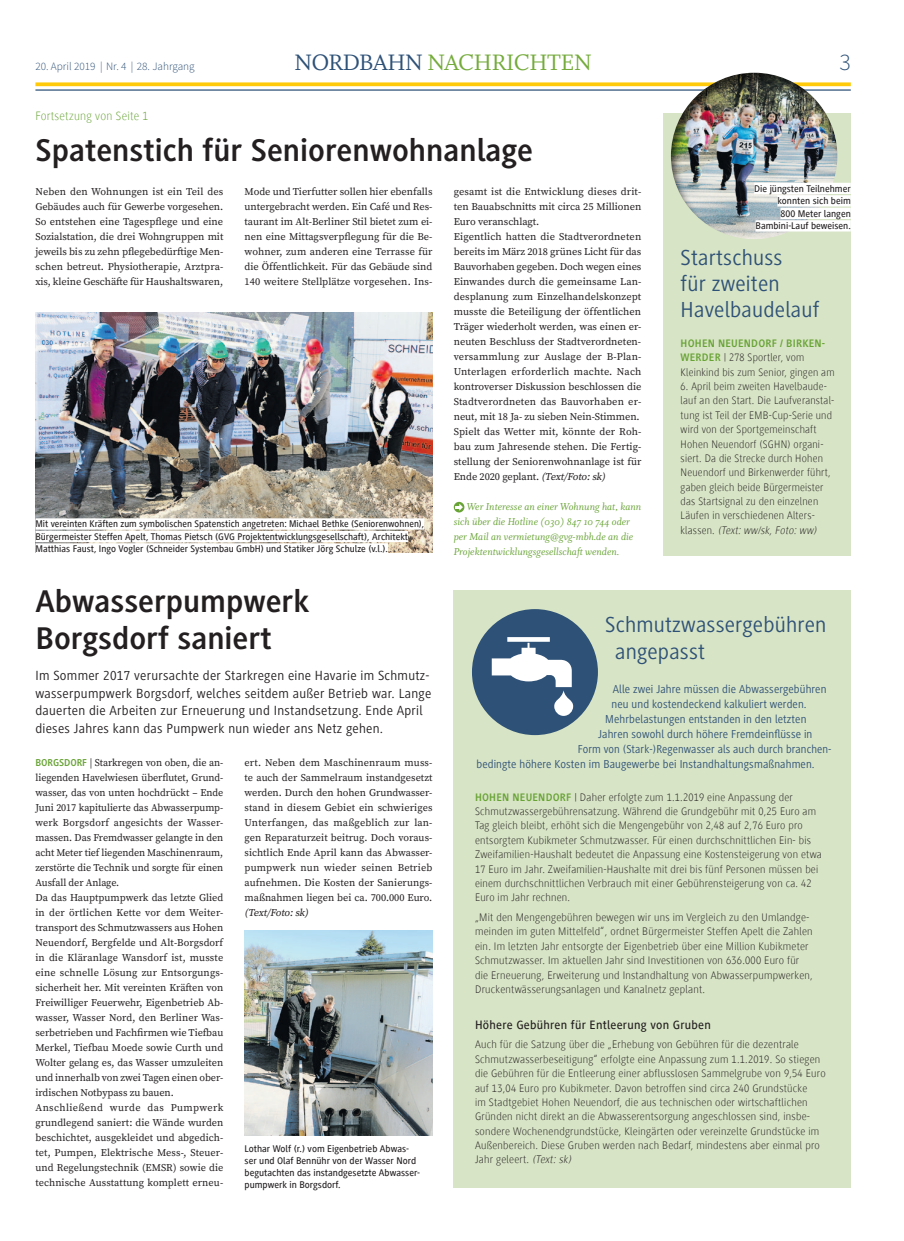
<style>
.page{position:relative;width:904px;height:1241px;background:#fff}
.page>*{position:absolute;margin:0;border:0;box-sizing:border-box;transform-origin:0 0}
.t1{font:700 32.5px/36.2px "Generis Sans Pro";color:#231f20}
.t2{font:25px "Whitman Roman LF";letter-spacing:-.02em;color:#74ab3a}
.t3{font:300 23.75px "Source Sans Pro";color:#2e5177}
.t4{font:22.5px/26.2px "Generis Sans Pro";letter-spacing:.01em;color:#2e5177}
.t5{font:13.75px/17.5px "Generis Sans Pro";letter-spacing:.02em;color:#231f20}
.t6{font:500 12.5px "Generis Sans Com";letter-spacing:.02em;color:#231f20}
.t7{font:100 12.5px "Generis Sans Com";letter-spacing:.02em;color:#68a335}
.t8{font:11.88px "Generis Sans Pro";letter-spacing:.01em;color:#2e5177}
.t9{font:11.88px "Generis Sans Pro";letter-spacing:.01em;color:#2e5177;scale:.96 1}
.t10{font:100 11.25px/14.4px "Generis Sans Com";letter-spacing:.02em;color:#231f20}
.t11{font:11.25px/15px "Whitman Italic Os F";color:#68a335}
.t12{font:300 11.25px "Source Sans Pro";color:#2e5177}
.t13{font:700 11.25px "Generis Sans Pro";letter-spacing:.02em;color:#68a335}
.t14{font:10.38px/15px "Source Serif Pro";letter-spacing:-.005em;color:#231f20;text-align:justify}
.t15{font:italic 10.38px "Source Serif Pro";color:#231f20}
.t16{font:500 10px/12.5px "Generis Sans Com";color:#231f20}
.s1{color:#2e5177}
.s2{font-family:"Generis Sans Pro";font-weight:700;color:#68a335}
.s3{font-style:italic}
</style>
<div class="page">
<svg style="left:35px;top:82px;width:815px;height:4px;background:#fecf24"></svg>
<hr style="left:35px;top:89px;width:815px;height:2px;background:#2e5177">
<div style="left:663px;top:113px;width:187px;height:442px;background:#d7e4c5"></div>
<div style="left:670px;top:72px;width:167px;height:168px;background:#231f20;opacity:.75"></div>
<img style="left:35px;top:312px;width:397px;height:240px">
<svg style="left:454px;top:502px;width:10px;height:10px"></svg>
<svg style="left:455px;top:503px;width:8px;height:7px"></svg>
<div style="left:454px;top:590px;width:396px;height:597px;background:#d7e4c5"></div>
<div style="left:35px;top:518px;width:389px;height:11px;background:#fff"></div>
<div style="left:35px;top:530px;width:373px;height:12px;background:#fff"></div>
<div style="left:35px;top:543px;width:353px;height:11px;background:#fff"></div>
<div style="left:754px;top:183px;width:96px;height:11px;background:#fff"></div>
<div style="left:777px;top:195px;width:73px;height:11px;background:#fff"></div>
<div style="left:780px;top:208px;width:70px;height:11px;background:#fff"></div>
<div style="left:755px;top:220px;width:95px;height:11px;background:#fff"></div>
<img style="left:244px;top:930px;width:188px;height:205px">
<div style="left:472px;top:609px;width:126px;height:126px;background:#2e5177;border-radius:50%"></div>
<svg style="left:492px;top:637px;width:81px;height:78px"></svg>
<p class="t12" style="left:35px;top:59px;width:161px">20. April 2019 | Nr. 4 | 28. Jahrgang</p>
<h2 class="t2" style="left:294px;top:49px;width:299px"><span class="s1">NORDBAHN</span> NACHRICHTEN</h2>
<h3 class="t3" style="left:839px;top:48px;width:13px">3</h3>
<p class="t7" style="left:35px;top:109px;width:114px">Fortsetzung von Seite 1</p>
<h1 class="t1" style="left:35px;top:132px;width:499px">Spatenstich für Seniorenwohnanlage</h1>
<p class="t14" style="left:35px;top:184px;width:189px">Neben den Wohnungen ist ein Teil des Gebäudes auch für Gewerbe vorgesehen.<br>So entstehen eine Tagespflege und eine Sozialstation, die drei Wohngruppen mit jeweils bis zu zehn pflegebedürftige Men&shy;schen betreut. Physiotherapie, Arztpra&shy;xis, kleine Geschäfte für Haushaltswaren,</p>
<p class="t14" style="left:244px;top:184px;width:189px">Mode und Tierfutter sollen hier ebenfalls untergebracht werden. Ein Café und Res&shy;taurant im Alt-Berliner Stil bietet zum ei&shy;nen eine Mittagsverpflegung für die Be&shy;wohner, zum anderen eine Terrasse für die Öffentlichkeit. Für das Gebäude sind 140 weitere Stellplätze vorgesehen. Ins-</p>
<p class="t16" style="left:35px;top:517px;width:390px">Mit vereinten Kräften zum symbolischen Spatenstich angetreten: Michael Bethke (Seniorenwohnen),<br>Bürgermeister Steffen Apelt, Thomas Pietsch (GVG Projektentwicklungsgesellschaft), Architekt<br>Matthias Faust, Ingo Vogler (Schneider Systembau GmbH) und Statiker Jörg Schulze (v.l.).</p>
<h1 class="t1" style="left:35px;top:583px;width:275px">Abwasserpumpwerk<br>Borgsdorf saniert</h1>
<p class="t5" style="left:35px;top:667px;width:397px">Im Sommer 2017 verursachte der Starkregen eine Havarie im Schmutz&shy;wasserpumpwerk Borgsdorf, welches seitdem außer Betrieb war. Lange dauerten die Arbeiten zur Erneuerung und Instandsetzung. Ende April dieses Jahres kann das Pumpwerk nun wieder ans Netz gehen.</p>
<p class="t14" style="left:35px;top:754px;width:189px;text-align:left"><span class="s2">Borgsdorf</span> | Starkregen von oben, die an&shy;liegenden Havelwiesen überflutet, Grund&shy;wasser, das von unten hochdrückt – Ende Juni 2017 kapitulierte das Abwasserpump&shy;werk Borgsdorf angesichts der Wasser&shy;massen. Das Fremdwasser gelangte in den acht Meter tief liegenden Maschinenraum, zerstörte die Technik und sorgte für einen Ausfall der Anlage.<br>Da das Hauptpumpwerk das letzte Glied in der örtlichen Kette vor dem Weiter&shy;transport des Schmutzwassers aus Hohen Neuendorf, Bergfelde und Alt-Borgsdorf in die Kläranlage Wansdorf ist, musste eine schnelle Lösung zur Entsorgungs&shy;sicherheit her. Mit vereinten Kräften von Freiwilliger Feuerwehr, Eigenbetrieb Ab&shy;wasser, Wasser Nord, den Berliner Was&shy;serbetrieben und Fachfirmen wie Tiefbau Merkel, Tiefbau Moede sowie Curth und Wolter gelang es, das Wasser umzuleiten und innerhalb von zwei Tagen einen ober&shy;irdischen Notbypass zu bauen.<br>Anschließend wurde das Pumpwerk grundlegend saniert: die Wände wurden beschichtet, ausgekleidet und abgedich&shy;tet, Pumpen, Elektrische Mess-, Steuer&shy;und Regelungstechnik (EMSR) sowie die technische Ausstattung komplett erneu-</p>
<p class="t14" style="left:244px;top:754px;width:189px">ert. Neben dem Maschinenraum muss&shy;te auch der Sammelraum instandgesetzt werden. Durch den hohen Grundwasser&shy;stand in diesem Gebiet ein schwieriges Unterfangen, das maßgeblich zur lan&shy;gen Reparaturzeit beitrug. Doch voraus&shy;sichtlich Ende April kann das Abwasser&shy;pumpwerk nun wieder seinen Betrieb aufnehmen. Die Kosten der Sanierungs&shy;maßnahmen liegen bei ca. 700.000 Euro.</p>
<p class="t15" style="left:244px;top:905px;width:67px">(Text/Foto:sk)</p>
<p class="t16" style="left:244px;top:1142px;width:177px;line-height:12px">Lothar Wolf (r.) vom Eigenbetrieb Abwas&shy;ser und Olaf Bennühr von der Wasser Nord begutachten das instandgesetzte Abwasser&shy;pumpwerk in Borgsdorf.</p>
<p class="t14" style="left:454px;top:184px;width:189px;text-align:left">gesamt ist die Entwicklung dieses drit&shy;ten Bauabschnitts mit circa 25 Millionen Euro veranschlagt.<br>Eigentlich hatten die Stadtverordneten bereits im März 2018 grünes Licht für das Bauvorhaben gegeben. Doch wegen eines Einwandes durch die gemeinsame Lan&shy;desplanung zum Einzelhandelskonzept musste die Beteiligung der öffentlichen Träger wiederholt werden, was einen er&shy;neuten Beschluss der Stadtverordneten&shy;versammlung zur Auslage der B-Plan-Unterlagen erforderlich machte. Nach kontroverser Diskussion beschlossen die Stadtverordneten das Bauvorhaben er&shy;neut, mit 18 Ja- zu sieben Nein-Stimmen.<br>Spielt das Wetter mit, könnte der Roh&shy;bau zum Jahresende stehen. Die Fertig&shy;stellung der Seniorenwohnanlage ist für Ende 2020 geplant. <span class="s3">(Text/Foto:sk)</span></p>
<p class="t11" style="left:454px;top:499px;width:189px;text-indent:13px">Wer Interesse an einer Wohnung hat, kann sich über die Hotline (030) 847 10 744 oder per Mail an vermietung@gvg-mbh.de an die Projektentwicklungsgesellschaft wenden.</p>
<p class="t16" style="left:754px;top:182px;width:98px;text-align:right">Die jüngsten Teilnehmer konnten sich beim<br>800 Meter langen<br>Bambini-Lauf beweisen.</p>
<h3 class="t4" style="left:680px;top:244px;width:140px">Startschuss<br>für zweiten<br>Havelbaudelauf</h3>
<p class="t13" style="left:680px;top:337px;width:145px">Hohen N euendorf / Birken-</p>
<p class="t10" style="left:680px;top:350px;width:155px"><span class="s2">werder</span> | 278 Sportler, vom<br>Kleinkind bis zum Senior, gingen am</p>
<p class="t10" style="left:680px;top:379px;width:155px">6. April beim zweiten Havelbaude&shy;lauf an den Start. Die Laufveranstal&shy;tung ist Teil der EMB-Cup-Serie und wird von der Sportgemeinschaft Hohen Neuendorf (SGHN) organi&shy;siert. Da die Strecke durch Hohen Neuendorf und Birkenwerder führt, gaben gleich beide Bürgermeister das Startsignal zu den einzelnen Läufen in verschiedenen Alters-<br>k l a s s e n . <span class="s3">(Text: ww/sk, Foto: ww)</span></p>
<h3 class="t4" style="left:615px;top:612px;width:213px;text-indent:-10px">Schmutzwassergebühren angepasst</h3>
<p class="t8" style="left:612px;top:682px;width:215px">Alle zwei Jahre müssen die Abwassergebühren</p>
<p class="t8" style="left:611px;top:697px;width:197px">neu und kostendeckend kalkuliert werden.</p>
<p class="t8" style="left:605px;top:712px;width:203px">Mehrbelastungen entstanden in den letzten</p>
<p class="t8" style="left:598px;top:727px;width:216px">Jahren sowohl durch höhere Fremdeinflüsse in</p>
<p class="t9" style="left:577px;top:742px;width:265px">Form von (Stark-)Regenwasser als auch durch branchen-</p>
<p class="t8" style="left:476px;top:757px;width:340px">bedingte höhere Kosten im Baugewerbe bei Instandhaltungsmaßnahmen.</p>
<p class="t10" style="left:475px;top:789px;width:348px"><span class="s2">Hohen N euendorf</span> | Daher erfolgte zum 1.1.2019 eine Anpassung der Schmutzwassergebührensatzung. Während die Grundgebühr mit 0,25 Euro am Tag gleich bleibt, erhöht sich die Mengengebühr von 2,48 auf 2,76 Euro pro entsorgtem Kubikmeter Schmutzwasser. Für einen durchschnittlichen Ein- bis Zweifamilien-Haushalt bedeutet die Anpassung eine Kostensteigerung von etwa 17 Euro im Jahr. Zweifamilien-Haushalte mit drei bis fünf Personen müssen bei einem durchschnittlichen Verbrauch mit einer Gebührensteigerung von ca. 42<br>Euro im Jahr rechnen.</p>
<p class="t10" style="left:475px;top:910px;width:339px">„Mit den Mengengebühren bewegen wir uns im Vergleich zu den Umlandge&shy;meinden im guten Mittelfeld“, ordnet Bürgermeister Steffen Apelt die Zahlen ein. Im letzten Jahr entsorgte der Eigenbetrieb über eine Million Kubikmeter Schmutzwasser. Im aktuellen Jahr sind Investitionen von 636.000 Euro für die Erneuerung, Erweiterung und Instandhaltung von Abwasserpumpwerken, Druckentwässerungsanlagen und Kanalnetz geplant.</p>
<p class="t6" style="left:475px;top:1017px;width:237px">Höhere Gebühren für Entleerung von Gruben</p>
<p class="t10" style="left:475px;top:1037px;width:352px">Auch für die Satzung über die „Erhebung von Gebühren für die dezentrale Schmutzwasserbeseitigung“ erfolgte eine Anpassung zum 1.1.2019. So stiegen die Gebühren für die Entleerung einer abflusslosen Sammelgrube von 9,54 Euro auf 13,04 Euro pro Kubikmeter. Davon betroffen sind circa 240 Grundstücke<br>im Stadtgebiet Hohen Neuendorf, die aus technischen oder wirtschaftlichen Gründen nicht direkt an die Abwasserentsorgung angeschlossen sind, insbe&shy;sondere Wochenendgrundstücke, Kleingärten oder vereinzelte Grundstücke im Außenbereich. Diese Gruben werden nach Bedarf, mindestens aber einmal pro Jahr geleert. <span class="s3">(Text: sk)</span></p>
</div>
